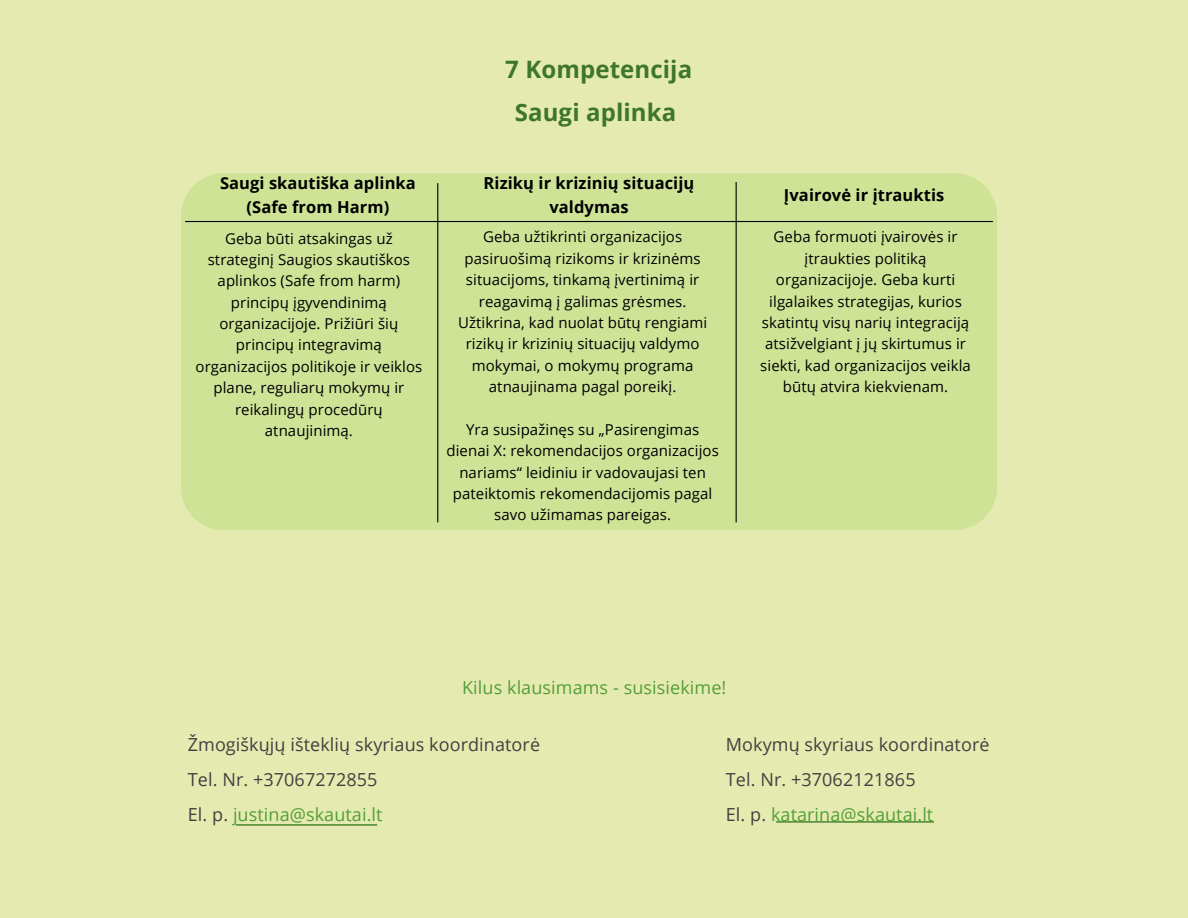
<style>
.page{position:relative;width:1188px;height:918px;background:#e5ebb0}
.page>*{position:absolute;margin:0;border:0;box-sizing:border-box;transform-origin:0 0}
.t1{font:700 24px/42.8px "Open Sans";letter-spacing:.005em;color:#3e762a;text-align:center}
.t2{font:18px/34.8px "Open Sans";letter-spacing:.005em;color:#404040}
.t3{font:18px "Open Sans";letter-spacing:.005em;color:#549e39}
.t4{font:700 16.5px/24.8px "Open Sans";letter-spacing:.005em;color:#000;text-align:center}
.t5{font:15px/21.3px "Open Sans";letter-spacing:.005em;color:#000;text-align:center}
.s1{color:#549e39}
</style>
<div class="page">
<img style="left:235px;top:824px;width:143px;height:1px">
<img style="left:775px;top:821px;width:160px;height:1px">
<div style="left:181px;top:173px;width:816px;height:357px;background:#cfe397"></div>
<hr style="left:185px;top:221px;width:808px;height:1px;background:#000">
<hr style="left:437px;top:183px;width:1px;height:339px;background:#000">
<hr style="left:736px;top:182px;width:1px;height:340px;background:#000">
<p class="t4" style="left:220px;top:170px;width:197px">Saugi skautiška aplinka (Safe from Harm)</p>
<p class="t1" style="left:505px;top:48px;width:189px">7 Kompetencija<br>Saugi aplinka</p>
<p class="t4" style="left:484px;top:170px;width:212px">Rizikų ir krizinių situacijų valdymas</p>
<h2 class="t5" style="left:196px;top:227px;width:228px">Geba būti atsakingas už strateginį Saugios skautiškos aplinkos (Safe from harm) principų įgyvendinimą organizacijoje. Prižiūri šių principų integravimą organizacijos politikoje ir veiklos plane, reguliarų mokymų ir reikalingų procedūrų atnaujinimą.</h2>
<p class="t5" style="left:458px;top:226px;width:251px">Geba užtikrinti organizacijos pasiruošimą rizikoms ir krizinėms situacijoms, tinkamą įvertinimą ir reagavimą į galimas grėsmes.<br>Užtikrina, kad nuolat būtų rengiami rizikų ir krizinių situacijų valdymo mokymai, o mokymų programa atnaujinama pagal poreikį.</p>
<p class="t5" style="left:446px;top:418px;width:274px">Yra susipažinęs su „Pasirengimas dienai X: rekomendacijos organizacijos nariams“ leidiniu ir vadovaujasi ten pateiktomis rekomendacijomis pagal savo užimamas pareigas.</p>
<p class="t4" style="left:784px;top:182px;width:162px">Įvairovė ir įtrauktis</p>
<p class="t5" style="left:760px;top:226px;width:212px">Geba formuoti įvairovės ir įtraukties politiką organizacijoje. Geba kurti ilgalaikes strategijas, kurios skatintų visų narių integraciją atsižvelgiant į jų skirtumus ir siekti, kad organizacijos veikla būtų atvira kiekvienam.</p>
<h1 class="t3" style="left:462px;top:675px;width:266px">Kilus klausimams - susisiekime!</h1>
<h2 class="t2" style="left:188px;top:727px;width:354px">Žmogiškųjų išteklių skyriaus koordinatorė<br>Tel. Nr. +37067272855<br>El. p. <span class="s1">justina@skautai.lt</span></h2>
<h2 class="t2" style="left:726px;top:727px;width:265px">Mokymų skyriaus koordinatorė<br>Tel. Nr. +37062121865<br>El. p. <span class="s1">katarina@skautai.lt</span></h2>
</div>
